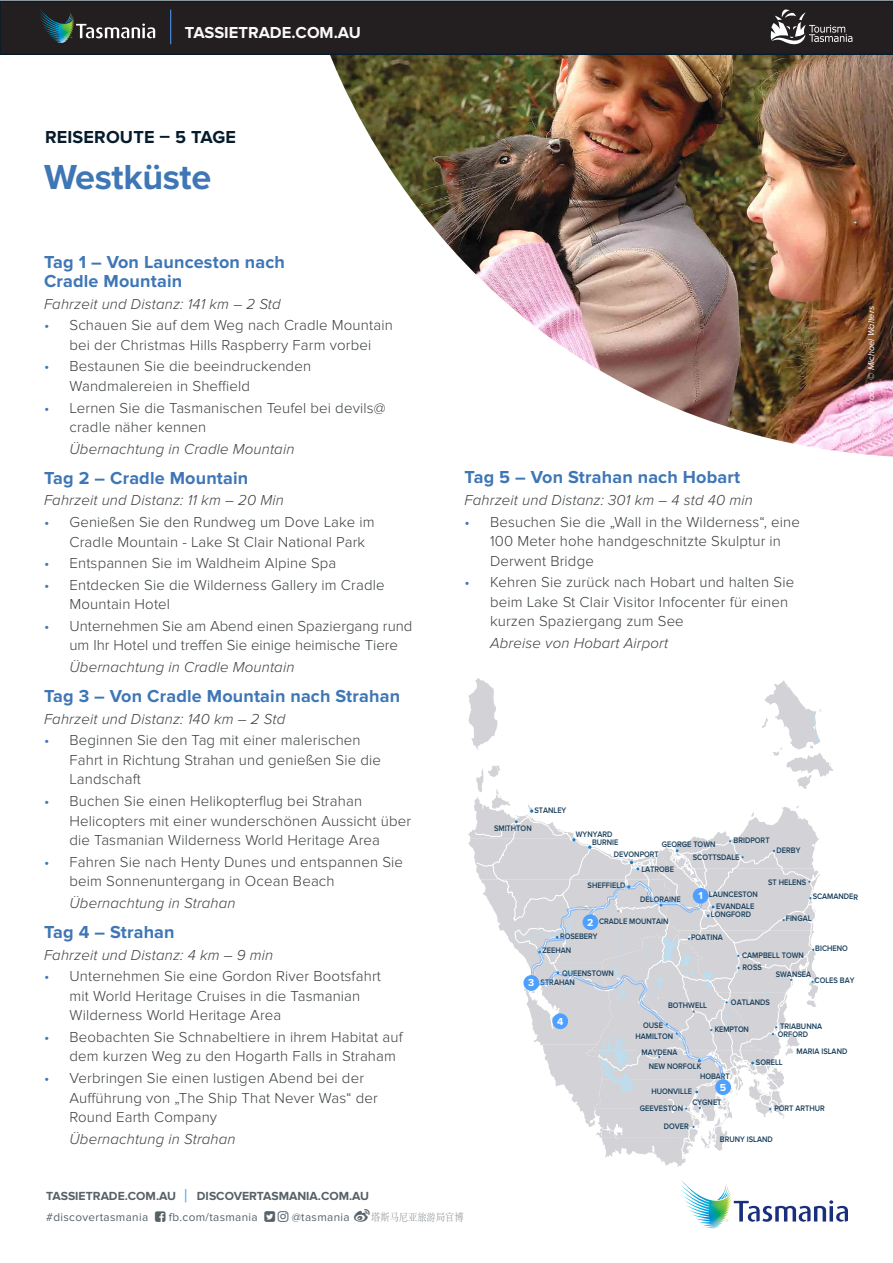
<style>
.page{position:relative;width:893px;height:1263px;background:#fff}
.page>*{position:absolute;margin:0;border:0;box-sizing:border-box;transform-origin:0 0}
.t1{font:700 36px "Proxima Nova";letter-spacing:-.01em;color:#3e76b6}
.t2{font:700 18px/19.5px "Proxima Nova";letter-spacing:.01em;color:#3e76b6}
.t3{font:700 18px "Proxima Nova";letter-spacing:.01em;color:#061b2b}
.t4{font:700 16.5px "Proxima Nova";color:#f9f9fa}
.t5{font:300 15px/19.5px "Proxima Nova";letter-spacing:.01em;color:#3b3f41}
.t6{font:italic 300 15px "Proxima Nova";letter-spacing:.01em;color:#3b3f41}
.t7{font:700 12.15px "Proxima Nova";color:#576168}
.t8{font:11.7px "Proxima Nova";letter-spacing:.03em;color:#576168}
.t9{font:700 10.5px "Proxima Nova";color:#fff}
.t10{font:300 10.2px "Adobe Song Std";color:#798186;scale:.9 1}
.t11{font:italic 9px "Proxima Nova";letter-spacing:.01em;color:#fff}
.t12{font:600 8.25px/7.9px "Proxima Nova";color:#173d5a;scale:.9 1}
.t13{font:600 8.25px "Proxima Nova";letter-spacing:-.02em;color:#173d5a;scale:.9 1}
.s1{color:#3e76b6}
.s2{font-weight:400;font-size:18.9px;color:#4da0ff}
</style>
<div class="page">
<img style="left:330px;top:55px;width:563px;height:401px">
<svg style="left:0;top:1px;width:893px;height:54px;background:#211e20"></svg>
<svg style="left:39px;top:9px;width:116px;height:34px;background:#3a4242"></svg>
<svg style="left:771px;top:10px;width:81px;height:34px;background:#535051"></svg>
<hr style="left:170px;top:10px;width:1px;height:34px;background:#4da0ff">
<svg style="left:681px;top:1180px;width:167px;height:48px"></svg>
<svg style="left:468px;top:678px;width:365px;height:489px"></svg>
<div style="left:693px;top:888px;width:15px;height:16px;background:#4da0ff;border-radius:50%"></div>
<div style="left:523px;top:975px;width:16px;height:16px;background:#4da0ff;border-radius:50%"></div>
<p class="t4" style="left:185px;top:23px;width:177px">TASSIETRADE.COM.AU</p>
<p class="t3" style="left:45px;top:127px;width:192px">REISEROUTE – 5 TAGE</p>
<h1 class="t1" style="left:44px;top:156px;width:169px">Westküste</h1>
<p class="t2" style="left:44px;top:252px;width:243px">Tag 1 – Von Launceston nach<br>Cradle Mountain</p>
<p class="t6" style="left:44px;top:295px;width:238px">Fahrzeit und Distanz: 141 km – 2 Std</p>
<p class="t5" style="left:44px;top:316px;width:350px;text-align:center"><span class="s1">•</span> Schauen Sie auf dem Weg nach Cradle Mountain bei der Christmas Hills Raspberry Farm vorbei</p>
<p class="t5" style="left:70px;top:357px;width:243px;text-indent:-26px"><span class="s1">•</span> Bestaunen Sie die beeindruckenden<br>Wandmalereien in Sheffield</p>
<p class="t5" style="left:70px;top:398px;width:318px;text-indent:-26px"><span class="s1">•</span> Lernen Sie die Tasmanischen Teufel bei devils@ cradle näher kennen</p>
<p class="t6" style="left:70px;top:440px;width:226px">Übernachtung in Cradle Mountain</p>
<p class="t2" style="left:44px;top:468px;width:206px">Tag 2 – Cradle Mountain</p>
<p class="t6" style="left:44px;top:492px;width:241px">Fahrzeit und Distanz: 11 km – 20 Min</p>
<p class="t5" style="left:70px;top:512px;width:307px;text-indent:-26px"><span class="s1">•</span> Genießen Sie den Rundweg um Dove Lake im<br>Cradle Mountain - Lake St Clair National Park</p>
<p class="t5" style="left:44px;top:554px;width:294px"><span class="s1">•</span> Entspannen Sie im Waldheim Alpine Spa</p>
<p class="t5" style="left:70px;top:575px;width:317px;text-indent:-26px"><span class="s1">•</span> Entdecken Sie die Wilderness Gallery im Cradle<br>Mountain Hotel</p>
<p class="t5" style="left:70px;top:616px;width:344px;text-indent:-26px"><span class="s1">•</span> Unternehmen Sie am Abend einen Spaziergang rund um Ihr Hotel und treffen Sie einige heimische Tiere</p>
<p class="t6" style="left:70px;top:659px;width:226px">Übernachtung in Cradle Mountain</p>
<p class="t2" style="left:44px;top:687px;width:358px">Tag 3 – Von Cradle Mountain nach Strahan</p>
<p class="t6" style="left:44px;top:710px;width:243px">Fahrzeit und Distanz: 140 km – 2 Std</p>
<p class="t5" style="left:70px;top:731px;width:313px;text-indent:-26px"><span class="s1">•</span> Beginnen Sie den Tag mit einer malerischen<br>Fahrt in Richtung Strahan und genießen Sie die<br>Landschaft</p>
<p class="t5" style="left:70px;top:791px;width:343px;text-indent:-26px"><span class="s1">•</span> Buchen Sie einen Helikopterflug bei Strahan<br>Helicopters mit einer wunderschönen Aussicht über die Tasmanian Wilderness World Heritage Area</p>
<p class="t5" style="left:70px;top:852px;width:335px;text-indent:-26px"><span class="s1">•</span> Fahren Sie nach Henty Dunes und entspannen Sie beim Sonnenuntergang in Ocean Beach</p>
<p class="t6" style="left:70px;top:894px;width:168px">Übernachtung in Strahan</p>
<p class="t2" style="left:44px;top:923px;width:132px">Tag 4 – Strahan</p>
<p class="t6" style="left:44px;top:946px;width:231px">Fahrzeit und Distanz: 4 km – 9 min</p>
<p class="t5" style="left:70px;top:967px;width:313px;text-indent:-26px"><span class="s1">•</span> Unternehmen Sie eine Gordon River Bootsfahrt mit World Heritage Cruises in die Tasmanian<br>Wilderness World Heritage Area</p>
<p class="t5" style="left:70px;top:1027px;width:335px;text-indent:-26px"><span class="s1">•</span> Beobachten Sie Schnabeltiere in ihrem Habitat auf dem kurzen Weg zu den Hogarth Falls in Straham</p>
<p class="t5" style="left:70px;top:1068px;width:310px;text-indent:-26px"><span class="s1">•</span> Verbringen Sie einen lustigen Abend bei der<br>Aufführung von „The Ship That Never Was“ der<br>Round Earth Company</p>
<p class="t6" style="left:70px;top:1130px;width:168px">Übernachtung in Strahan</p>
<p class="t2" style="left:465px;top:468px;width:277px">Tag 5 – Von Strahan nach Hobart</p>
<p class="t6" style="left:465px;top:492px;width:290px">Fahrzeit und Distanz: 301 km – 4 std 40 min</p>
<p class="t5" style="left:490px;top:512px;width:311px;text-indent:-26px"><span class="s1">•</span> Besuchen Sie die „Wall in the Wilderness“, eine<br>100 Meter hohe handgeschnitzte Skulptur in<br>Derwent Bridge</p>
<p class="t5" style="left:490px;top:573px;width:306px;text-indent:-26px"><span class="s1">•</span> Kehren Sie zurück nach Hobart und halten Sie beim Lake St Clair Visitor Infocenter für einen kurzen Spaziergang zum See</p>
<p class="t6" style="left:490px;top:635px;width:180px">Abreise von Hobart Airport</p>
<p class="t11" style="left:866px;top:438px;width:134px;rotate:-90deg">devils@cradle © Michael Walters</p>
<p class="t12" style="left:534px;top:806px;width:37px">STANLEY</p>
<p class="t12" style="left:494px;top:824px;width:43px">SMITHTON</p>
<p class="t12" style="left:592px;top:830px;width:31px;text-indent:-16px">WYNYARD<br>BURNIE</p>
<p class="t12" style="left:734px;top:836px;width:41px">BRIDPORT</p>
<p class="t12" style="left:662px;top:841px;width:61px">GEORGE TOWN</p>
<p class="t12" style="left:641px;top:865px;width:38px">LATROBE</p>
<p class="t12" style="left:777px;top:846px;width:28px">DERBY</p>
<p class="t12" style="left:614px;top:850px;width:51px">DEVONPORT</p>
<p class="t12" style="left:693px;top:853px;width:53px">SCOTTSDALE</p>
<p class="t12" style="left:588px;top:882px;width:44px">SHEFFIELD</p>
<p class="t12" style="left:768px;top:878px;width:44px">ST HELENS</p>
<p class="t12" style="left:640px;top:895px;width:46px">DELORAINE</p>
<p class="t12" style="left:709px;top:890px;width:56px">LAUNCESTON</p>
<p class="t9" style="left:698px;top:890px;width:6px">1</p>
<p class="t12" style="left:716px;top:902px;width:44px">EVANDALE</p>
<p class="t12" style="left:813px;top:893px;width:52px">SCAMANDER</p>
<p class="t12" style="left:599px;top:917px;width:79px">CRADLE MOUNTAIN</p>
<p class="t9" style="left:587px;top:916px;width:8px">2</p>
<p class="t12" style="left:711px;top:911px;width:46px">LONGFORD</p>
<p class="t12" style="left:786px;top:915px;width:30px">FINGAL</p>
<p class="t12" style="left:560px;top:932px;width:43px">ROSEBERY</p>
<p class="t12" style="left:542px;top:947px;width:33px">ZEEHAN</p>
<p class="t12" style="left:562px;top:969px;width:59px">QUEENSTOWN</p>
<p class="t12" style="left:541px;top:978px;width:40px">STRAHAN</p>
<p class="t9" style="left:528px;top:977px;width:8px">3</p>
<p class="t9" style="left:557px;top:1015px;width:8px">4</p>
<p class="t12" style="left:691px;top:933px;width:37px">POATINA</p>
<p class="t12" style="left:668px;top:1001px;width:45px">BOTHWELL</p>
<p class="t12" style="left:815px;top:944px;width:38px">BICHENO</p>
<p class="t12" style="left:815px;top:976px;width:46px">COLES BAY</p>
<p class="t12" style="left:742px;top:951px;width:70px">CAMPBELL TOWN</p>
<p class="t12" style="left:743px;top:963px;width:23px">ROSS</p>
<p class="t12" style="left:776px;top:970px;width:41px">SWANSEA</p>
<p class="t12" style="left:731px;top:999px;width:45px">OATLANDS</p>
<p class="t12" style="left:643px;top:1021px;width:24px">OUSE</p>
<p class="t12" style="left:642px;top:1048px;width:42px">MAYDENA</p>
<p class="t12" style="left:640px;top:1083px;width:60px;line-height:17px;text-indent:11px">HUONVILLE<br>GEEVESTON</p>
<p class="t12" style="left:664px;top:1123px;width:29px">DOVER</p>
<p class="t12" style="left:780px;top:1022px;width:48px">TRIABUNNA</p>
<p class="t13" style="left:715px;top:1025px;width:39px">KEMPTON</p>
<p class="t12" style="left:778px;top:1031px;width:35px">ORFORD</p>
<p class="t12" style="left:635px;top:1032px;width:44px">HAMILTON</p>
<p class="t12" style="left:797px;top:1047px;width:58px">MARIA ISLAND</p>
<p class="t12" style="left:756px;top:1059px;width:31px">SORELL</p>
<p class="t12" style="left:649px;top:1062px;width:60px">NEW NORFOLK</p>
<p class="t12" style="left:700px;top:1072px;width:35px">HOBART</p>
<p class="t9" style="left:720px;top:1081px;width:8px">5</p>
<p class="t12" style="left:692px;top:1098px;width:34px">CYGNET</p>
<p class="t12" style="left:774px;top:1104px;width:58px">PORT ARTHUR</p>
<p class="t12" style="left:720px;top:1135px;width:60px">BRUNY ISLAND</p>
<p class="t7" style="left:46px;top:1189px;width:324px">TASSIETRADE.COM.AU <span class="s2">|</span> DISCOVERTASMANIA.COM.AU</p>
<p class="t8" style="left:46px;top:1210px;width:104px">#discovertasmania</p>
<p class="t8" style="left:169px;top:1210px;width:90px">fb.com/tasmania</p>
<p class="t8" style="left:292px;top:1210px;width:59px">@tasmania</p>
<p class="t10" style="left:371px;top:1212px;width:104px">塔斯马尼亚旅游局官博</p>
</div>
